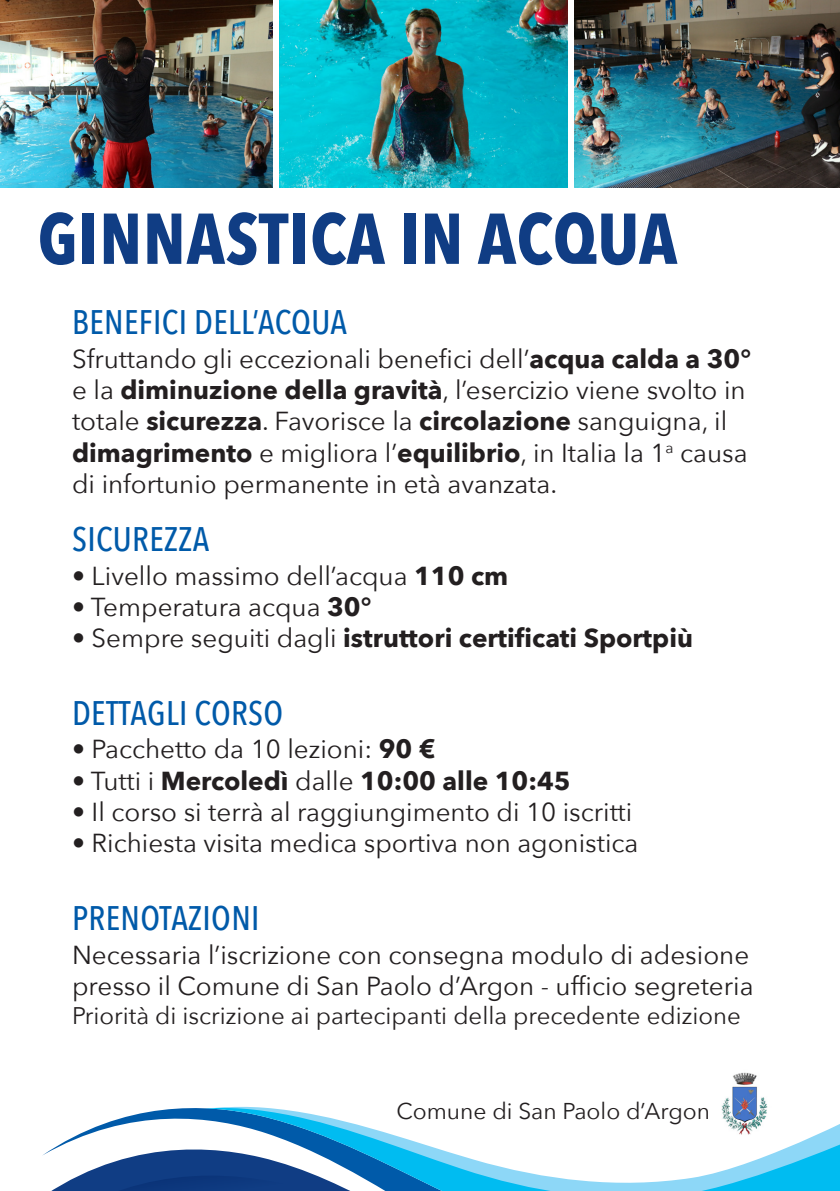
<style>
.page{position:relative;width:840px;height:1191px;background:#fff}
.page>*{position:absolute;margin:0;border:0;box-sizing:border-box;transform-origin:0 0}
.t1{font:700 71px "Avenir Next Condensed";letter-spacing:.01em;color:#103d84}
.t2{font:500 34px "Avenir Next Condensed";letter-spacing:.01em;color:#005aa9}
.t3{font:26px/31.2px "Avenir Next";color:#231f20}
.t4{font:700 26px "Avenir Next";color:#231f20}
.t5{font:24px "Avenir Next";color:#231f20}
.t6{font:22.8px "Avenir Next";color:#231f20}
.s1{font-weight:700}
.s2{font-weight:400}
</style>
<div class="page">
<img style="left:574px;top:0;width:265px;height:187px">
<img style="left:0;top:0;width:272px;height:187px">
<img style="left:279px;top:0;width:288px;height:187px">
<svg style="left:42px;top:1108px;width:163px;height:67px"></svg>
<svg style="left:205px;top:1107px;width:634px;height:84px"></svg>
<svg style="left:51px;top:1175px;width:305px;height:16px;background:#2b5290"></svg>
<div style="left:704px;top:1065px;width:79px;height:78px;background:#fff;border-radius:50%"></div>
<img style="left:717px;top:1072px;width:54px;height:64px">
<p class="t1" style="left:38px;top:195px;width:640px">GINNASTICA IN ACQUA</p>
<p class="t2" style="left:72px;top:302px;width:276px">BENEFICI DELL’ACQUA</p>
<p class="t3" style="left:72px;top:342px;width:680px">Sfruttando gli eccezionali benefici dell’<span class="s1">acqua calda a 30° </span>e la <span class="s1">diminuzione della gravità</span>, l’esercizio viene svolto in totale <span class="s1">sicurezza</span>. Favorisce la <span class="s1">circolazione</span> sanguigna, il <span class="s1">dimagrimento</span> e migliora l’<span class="s1">equilibrio</span>, in Italia la 1<sup>a</sup> causa di infortunio permanente in età avanzata.</p>
<p class="t2" style="left:72px;top:518px;width:139px">SICUREZZA</p>
<p class="t3" style="left:72px;top:559px;width:437px">• Livello massimo dell’acqua <span class="s1">110 cm</span></p>
<p class="t3" style="left:72px;top:590px;width:301px">• Temperatura acqua <span class="s1">30°</span></p>
<p class="t4" style="left:72px;top:615px;width:622px"><span class="s2">• Sempre seguiti dagli</span> istruttori certificati Sportpiù</p>
<p class="t2" style="left:72px;top:692px;width:212px">DETTAGLI CORSO</p>
<p class="t3" style="left:72px;top:732px;width:365px">• Pacchetto da 10 lezioni: <span class="s1">90 €</span></p>
<p class="t4" style="left:72px;top:758px;width:500px"><span class="s2">• Tutti i</span> Mercoledì <span class="s2">dalle</span> 10:00 alle 10:45</p>
<p class="t3" style="left:72px;top:795px;width:561px">• Il corso si terrà al raggiungimento di 10 iscritti</p>
<p class="t3" style="left:72px;top:826px;width:567px">• Richiesta visita medica sportiva non agonistica</p>
<p class="t2" style="left:72px;top:897px;width:189px">PRENOTAZIONI</p>
<p class="t3" style="left:72px;top:938px;width:682px">Necessaria l’iscrizione con consegna modulo di adesione presso il Comune di San Paolo d’Argon - ufficio segreteria</p>
<p class="t5" style="left:72px;top:995px;width:669px">Priorità di iscrizione ai partecipanti della precedente edizione</p>
<p class="t6" style="left:396px;top:1091px;width:315px">Comune di San Paolo d’Argon</p>
</div>
